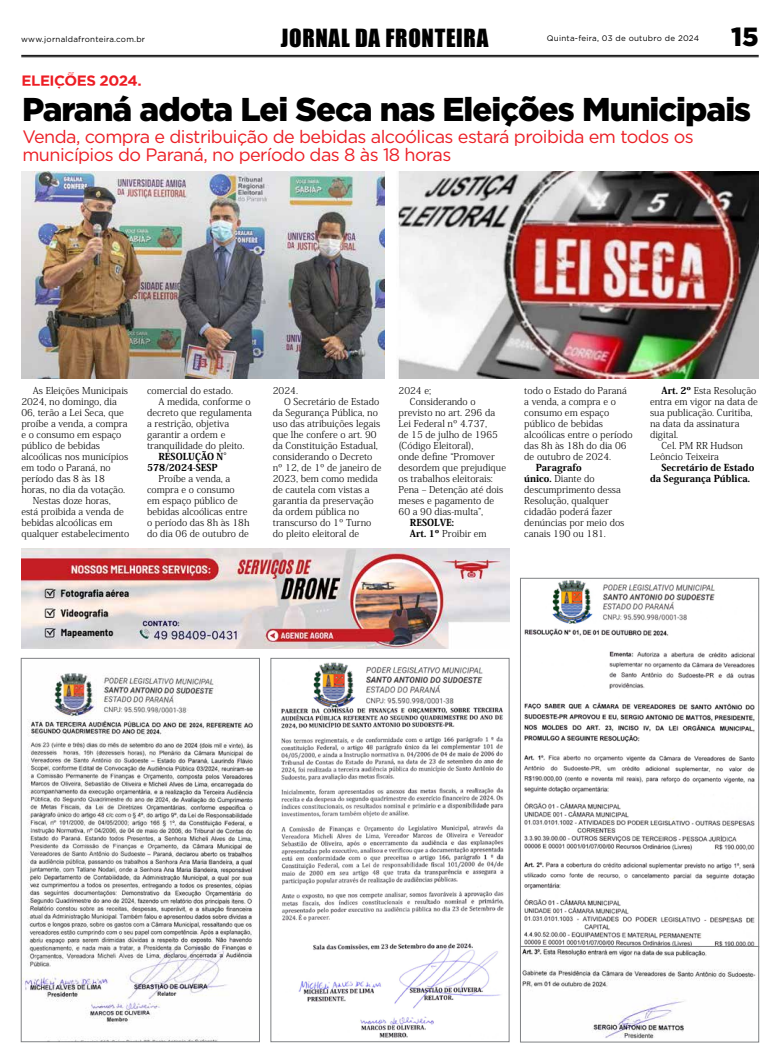
<style>
.page{position:relative;width:780px;height:1063px;background:#fff}
.page>*{position:absolute;margin:0;border:0;box-sizing:border-box;transform-origin:0 0}
.t1{font:900 33px "Gotham";letter-spacing:-.03em;color:#000}
.t2{font:900 26.3px "Gotham";color:#000}
.t3{font:23px "Impact";letter-spacing:.03em;color:#000}
.t4{font:18px/18px "Gotham";letter-spacing:-.03em;color:#ec1f26}
.t5{font:700 15px "Gotham";letter-spacing:-.03em;color:#ed1d24}
.t6{font:300 9.5px/11px "Koz Min Pro";color:#000}
.t7{font:800 9.5px/11px "Koz Min Pro";color:#000}
.t8{font:8px "Gotham";letter-spacing:.03em;color:#000}
.s1{font-weight:300}
.s2{font-weight:800}
</style>
<div class="page">
<hr style="left:21px;top:55px;width:737px;height:1px;background:#000">
<hr style="left:21px;top:56px;width:737px;height:1px;background:#000">
<img style="left:23px;top:673px;width:230px;height:367px">
<div style="left:21px;top:658px;width:239px;height:384px;border:1px solid #808285"></div>
<img style="left:281px;top:662px;width:223px;height:376px">
<div style="left:270px;top:658px;width:239px;height:384px;border:1px solid #808285"></div>
<img style="left:522px;top:580px;width:234px;height:459px">
<div style="left:520px;top:578px;width:239px;height:369px;border:1px solid #808285"></div>
<div style="left:520px;top:946px;width:239px;height:97px;border:1px solid #808285"></div>
<img style="left:398px;top:171px;width:360px;height:207px">
<img style="left:21px;top:171px;width:363px;height:207px">
<img style="left:22px;top:548px;width:487px;height:101px">
<p class="t8" style="left:21px;top:34px;width:125px">www.jornaldafronteira.com.br</p>
<h3 class="t3" style="left:281px;top:21px;width:209px">JORNAL DA FRONTEIRA</h3>
<p class="t8" style="left:547px;top:34px;width:154px">Quinta-feira, 03 de outubro de 2024</p>
<h2 class="t2" style="left:731px;top:22px;width:29px">15</h2>
<h3 class="t5" style="left:22px;top:70px;width:122px">ELEIÇÕES 2024.</h3>
<h1 class="t1" style="left:22px;top:90px;width:730px">Paraná adota Lei Seca nas Eleições Municipais</h1>
<h3 class="t4" style="left:22px;top:128px;width:673px">Venda, compra e distribuição de bebidas alcoólicas estará proibida em todos os municípios do Paraná, no período das 8 às 18 horas</h3>
<p class="t6" style="left:33px;top:385px;width:97px">As Eleições Municipais</p>
<p class="t6" style="left:21px;top:396px;width:97px">2024, no domingo, dia</p>
<p class="t6" style="left:21px;top:407px;width:104px">06, terão a Lei Seca, que</p>
<p class="t6" style="left:21px;top:418px;width:108px">proíbe a venda, a compra</p>
<p class="t6" style="left:21px;top:429px;width:102px">e o consumo em espaço</p>
<p class="t6" style="left:21px;top:440px;width:80px">público de bebidas</p>
<p class="t6" style="left:21px;top:451px;width:108px">alcoólicas nos municípios</p>
<p class="t6" style="left:21px;top:462px;width:91px">em todo o Paraná, no</p>
<p class="t6" style="left:21px;top:473px;width:85px">período das 8 às 18</p>
<p class="t6" style="left:21px;top:484px;width:105px">horas, no dia da votação.</p>
<p class="t6" style="left:33px;top:495px;width:80px">Nestas doze horas,</p>
<p class="t6" style="left:21px;top:506px;width:104px">está proibida a venda de</p>
<p class="t6" style="left:21px;top:517px;width:93px">bebidas alcoólicas em</p>
<p class="t6" style="left:21px;top:528px;width:109px">qualquer estabelecimento</p>
<p class="t6" style="left:147px;top:385px;width:87px">comercial do estado.</p>
<p class="t6" style="left:158px;top:396px;width:94px">A medida, conforme o</p>
<p class="t6" style="left:147px;top:407px;width:106px">decreto que regulamenta</p>
<p class="t6" style="left:147px;top:418px;width:84px">a restrição, objetiva</p>
<p class="t6" style="left:147px;top:429px;width:80px">garantir a ordem e</p>
<p class="t6" style="left:147px;top:440px;width:99px">tranquilidade do pleito.</p>
<p class="t7" style="left:147px;top:451px;width:87px;text-indent:11px">RESOLUÇÃO N°<br>578/2024-SESP</p>
<p class="t6" style="left:147px;top:473px;width:104px;text-indent:11px">Proíbe a venda, a compra e o consumo em espaço público de bebidas alcoólicas entre o período das 8h às 18h do dia 06 de outubro de</p>
<p class="t6" style="left:273px;top:385px;width:27px">2024.</p>
<p class="t6" style="left:284px;top:396px;width:96px">O Secretário de Estado</p>
<p class="t6" style="left:273px;top:407px;width:106px">da Segurança Pública, no</p>
<p class="t6" style="left:273px;top:418px;width:109px">uso das atribuições legais</p>
<p class="t6" style="left:273px;top:429px;width:105px">que lhe confere o art. 90</p>
<p class="t6" style="left:273px;top:440px;width:107px">da Constituição Estadual,</p>
<p class="t6" style="left:273px;top:451px;width:101px">considerando o Decreto</p>
<p class="t6" style="left:273px;top:462px;width:110px">nº 12, de 1º de janeiro de</p>
<p class="t6" style="left:273px;top:473px;width:106px">2023, bem como medida</p>
<p class="t6" style="left:273px;top:484px;width:98px">de cautela com vistas a</p>
<p class="t6" style="left:273px;top:495px;width:102px">garantia da preservação</p>
<p class="t6" style="left:273px;top:506px;width:88px">da ordem pública no</p>
<p class="t6" style="left:273px;top:517px;width:100px">transcurso do 1º Turno</p>
<p class="t6" style="left:273px;top:528px;width:88px">do pleito eleitoral de</p>
<p class="t6" style="left:398px;top:385px;width:34px">2024 e;</p>
<p class="t6" style="left:410px;top:396px;width:67px">Considerando o</p>
<p class="t6" style="left:398px;top:407px;width:98px">previsto no art. 296 da</p>
<p class="t6" style="left:398px;top:418px;width:90px">Lei Federal nº 4.737,</p>
<p class="t6" style="left:398px;top:429px;width:101px">de 15 de julho de 1965</p>
<p class="t6" style="left:398px;top:440px;width:76px">(Código Eleitoral),</p>
<p class="t6" style="left:398px;top:451px;width:98px">onde define “Promover</p>
<p class="t6" style="left:398px;top:462px;width:109px">desordem que prejudique</p>
<p class="t6" style="left:398px;top:473px;width:96px">os trabalhos eleitorais:</p>
<p class="t6" style="left:398px;top:484px;width:106px">Pena – Detenção até dois</p>
<p class="t6" style="left:398px;top:495px;width:97px">meses e pagamento de</p>
<p class="t6" style="left:398px;top:506px;width:86px">60 a 90 dias-multa”,</p>
<p class="t7" style="left:410px;top:517px;width:78px">RESOLVE:<br>Art. 1º <span class="s1">Proibir em</span></p>
<p class="t6" style="left:524px;top:385px;width:110px">todo o Estado do Paraná a venda, a compra e o consumo em espaço público de bebidas alcoólicas entre o período das 8h às 18h do dia 06 de outubro de 2024.</p>
<p class="t6" style="left:524px;top:462px;width:101px;text-indent:11px"><span class="s2">Paragrafo<br>único.</span> Diante do descumprimento dessa<br>Resolução, qualquer cidadão poderá fazer denúncias por meio dos canais 190 ou 181.</p>
<p class="t6" style="left:661px;top:385px;width:96px"><span class="s2">Art. 2º</span> Esta Resolução</p>
<p class="t6" style="left:650px;top:396px;width:109px">entra em vigor na data de</p>
<p class="t6" style="left:650px;top:407px;width:104px">sua publicação. Curitiba,</p>
<p class="t6" style="left:650px;top:418px;width:91px">na data da assinatura</p>
<p class="t6" style="left:650px;top:429px;width:30px">digital.</p>
<p class="t6" style="left:661px;top:440px;width:83px">Cel. PM RR Hudson</p>
<p class="t6" style="left:650px;top:451px;width:70px">Leôncio Teixeira</p>
<p class="t7" style="left:650px;top:462px;width:106px;text-indent:11px">Secretário de Estado da Segurança Pública.</p>
</div>
